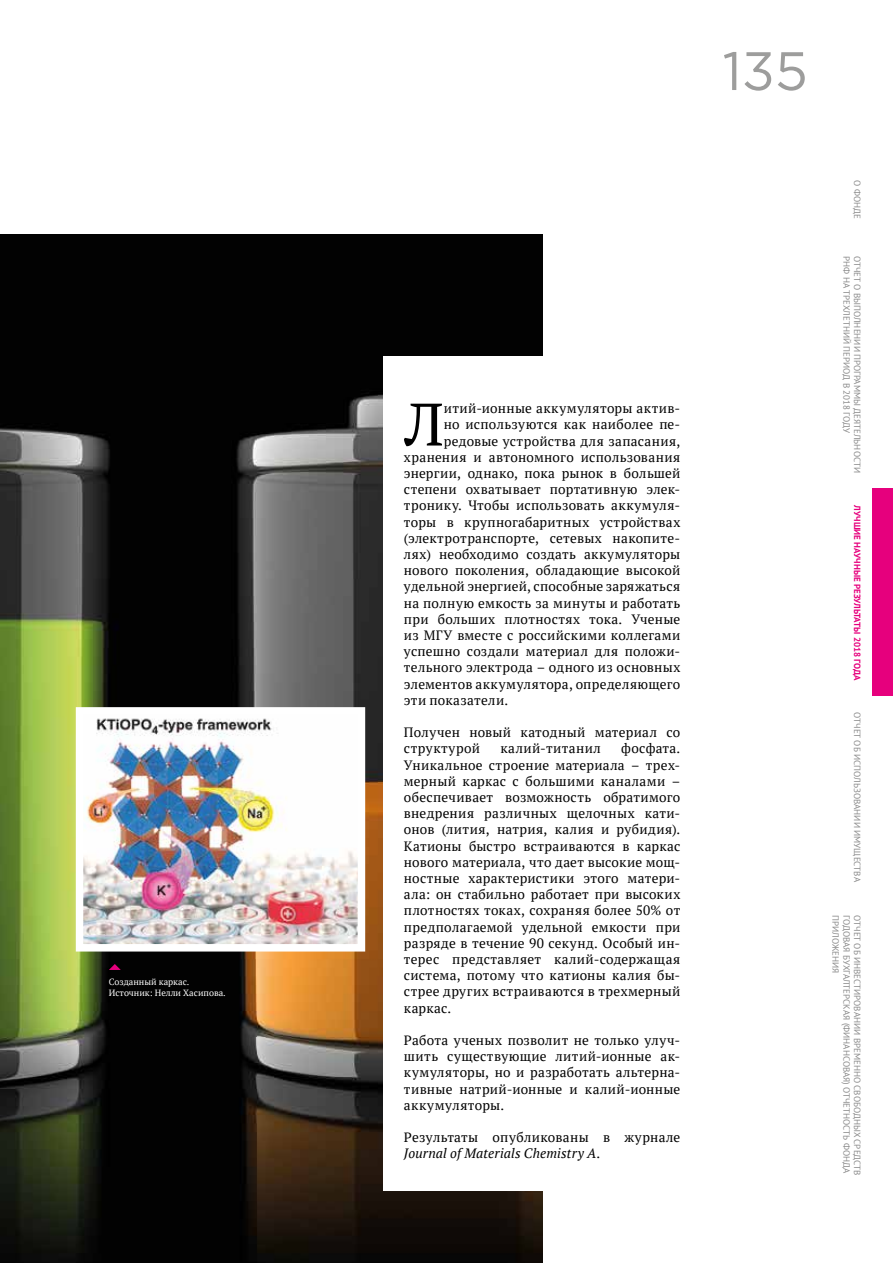
<style>
.page{position:relative;width:893px;height:1263px;background:#fff}
.page>*{position:absolute;margin:0;border:0;box-sizing:border-box;transform-origin:0 0}
.t1{font:59.85px "PT Serif";color:#000}
.t2{font:54px "Gotham Pro";color:#9d9d9c}
.t3{font:13.5px/16.2px "PT Serif";letter-spacing:.025em;color:#000}
.t4{font:9px "PT Sans";color:#878787}
.t5{font:9px/10.8px "PT Serif";color:#fff}
.t6{font:700 9px "PT Sans";color:#e6007d}
.s1{font-style:italic}
</style>
<div class="page">
<div style="left:872px;top:489px;width:21px;height:207px;background:#e6007d"></div>
<img style="left:0;top:235px;width:542px;height:1028px">
<div style="left:383px;top:357px;width:319px;height:834px;background:#fff"></div>
<img style="left:85px;top:716px;width:271px;height:226px">
<div style="left:76px;top:707px;width:289px;height:244px;border:8px solid #fff"></div>
<svg style="left:109px;top:964px;width:12px;height:6px"></svg>
<p class="t5" style="left:109px;top:976px;width:118px">Созданный каркас.<br>Источник: Нелли Хасипова.</p>
<h1 class="t1" style="left:405px;top:385px;width:41px">Л</h1>
<p class="t3" style="left:444px;top:400px;width:238px">итий-ионные аккумуляторы актив-</p>
<p class="t3" style="left:444px;top:416px;width:238px">но используются как наиболее пе-</p>
<p class="t3" style="left:444px;top:432px;width:238px">редовые устройства для запасания,</p>
<p class="t3" style="left:404px;top:449px;width:278px">хранения и автономного использования</p>
<p class="t3" style="left:404px;top:465px;width:278px">энергии, однако, пока рынок в большей</p>
<p class="t3" style="left:404px;top:481px;width:278px">степени охватывает портативную элек-</p>
<p class="t3" style="left:404px;top:497px;width:278px">тронику. Чтобы использовать аккумуля-</p>
<p class="t3" style="left:404px;top:513px;width:278px">торы в крупногабаритных устройствах</p>
<p class="t3" style="left:404px;top:530px;width:278px">(электротранспорте, сетевых накопите-</p>
<p class="t3" style="left:404px;top:546px;width:278px">лях) необходимо создать аккумуляторы</p>
<p class="t3" style="left:404px;top:562px;width:278px">нового поколения, обладающие высокой</p>
<p class="t3" style="left:404px;top:578px;width:278px">удельной энергией, способные заряжаться</p>
<p class="t3" style="left:404px;top:594px;width:278px">на полную емкость за минуты и работать</p>
<p class="t3" style="left:404px;top:611px;width:278px">при больших плотностях тока. Ученые</p>
<p class="t3" style="left:404px;top:627px;width:278px">из МГУ вместе с российскими коллегами</p>
<p class="t3" style="left:404px;top:643px;width:278px">успешно создали материал для положи-</p>
<p class="t3" style="left:404px;top:659px;width:278px">тельного электрода – одного из основных</p>
<p class="t3" style="left:404px;top:675px;width:278px">элементов аккумулятора, определяющего</p>
<p class="t3" style="left:404px;top:692px;width:106px">эти показатели.</p>
<p class="t3" style="left:404px;top:724px;width:278px">Получен новый катодный материал со структурой</p>
<p class="t3" style="left:404px;top:740px;width:278px;text-align:justify;text-indent:217px">фосфата.<br>Уникальное строение материала – трех&shy;мерный каркас с большими каналами – обеспечивает возможность обратимого внедрения различных щелочных кати&shy;онов (лития, натрия, калия и рубидия).<br>Катионы быстро встраиваются в каркас нового материала, что дает высокие мощ&shy;ностные характеристики этого матери&shy;ала: он стабильно работает при высоких плотностях токах, сохраняя более 50% от предполагаемой удельной емкости при разряде в течение 90 секунд. Особый ин&shy;терес представляет калий-содержащая система, потому что катионы калия бы&shy;стрее других встраиваются в трехмерный каркас.</p>
<p class="t3" style="left:404px;top:1032px;width:278px;text-align:justify">Работа ученых позволит не только улуч&shy;шить существующие литий-ионные ак&shy;кумуляторы, но и разработать альтерна&shy;тивные натрий-ионные и калий-ионные аккумуляторы.</p>
<p class="t3" style="left:404px;top:1129px;width:278px">Результаты опубликованы в журнале<br><span class="s1">Journal of Materials Chemistry A</span>.</p>
<p class="t3" style="left:500px;top:740px;width:102px">калий-титанил</p>
<h2 class="t2" style="left:722px;top:41px;width:87px">135</h2>
<p class="t4" style="left:863px;top:180px;width:40px;rotate:90deg">О ФОНДЕ</p>
<p class="t4" style="left:852px;top:256px;width:178px;rotate:90deg">РНФ НА ТРЕХЛЕТНИЙ ПЕРИОД В 2018 ГОДУ</p>
<p class="t4" style="left:863px;top:256px;width:218px;rotate:90deg">ОТЧЕТ О ВЫПОЛНЕНИИ ПРОГРАММЫ ДЕЯТЕЛЬНОСТИ</p>
<p class="t6" style="left:863px;top:505px;width:177px;rotate:90deg">ЛУЧШИЕ НАУЧНЫЕ РЕЗУЛЬТАТЫ 2018 ГОДА</p>
<p class="t4" style="left:863px;top:712px;width:171px;rotate:90deg">ОТЧЕТ ОБ ИСПОЛЬЗОВАНИИ ИМУЩЕСТВА</p>
<p class="t4" style="left:841px;top:915px;width:60px;rotate:90deg">ПРИЛОЖЕНИЯ</p>
<p class="t4" style="left:852px;top:915px;width:259px;rotate:90deg">ГОДОВАЯ БУХГАЛТЕРСКАЯ (ФИНАНСОВАЯ) ОТЧЕТНОСТЬ ФОНДА</p>
<p class="t4" style="left:863px;top:915px;width:262px;rotate:90deg">ОТЧЕТ ОБ ИНВЕСТИРОВАНИИ ВРЕМЕННО СВОБОДНЫХ СРЕДСТВ</p>
</div>
